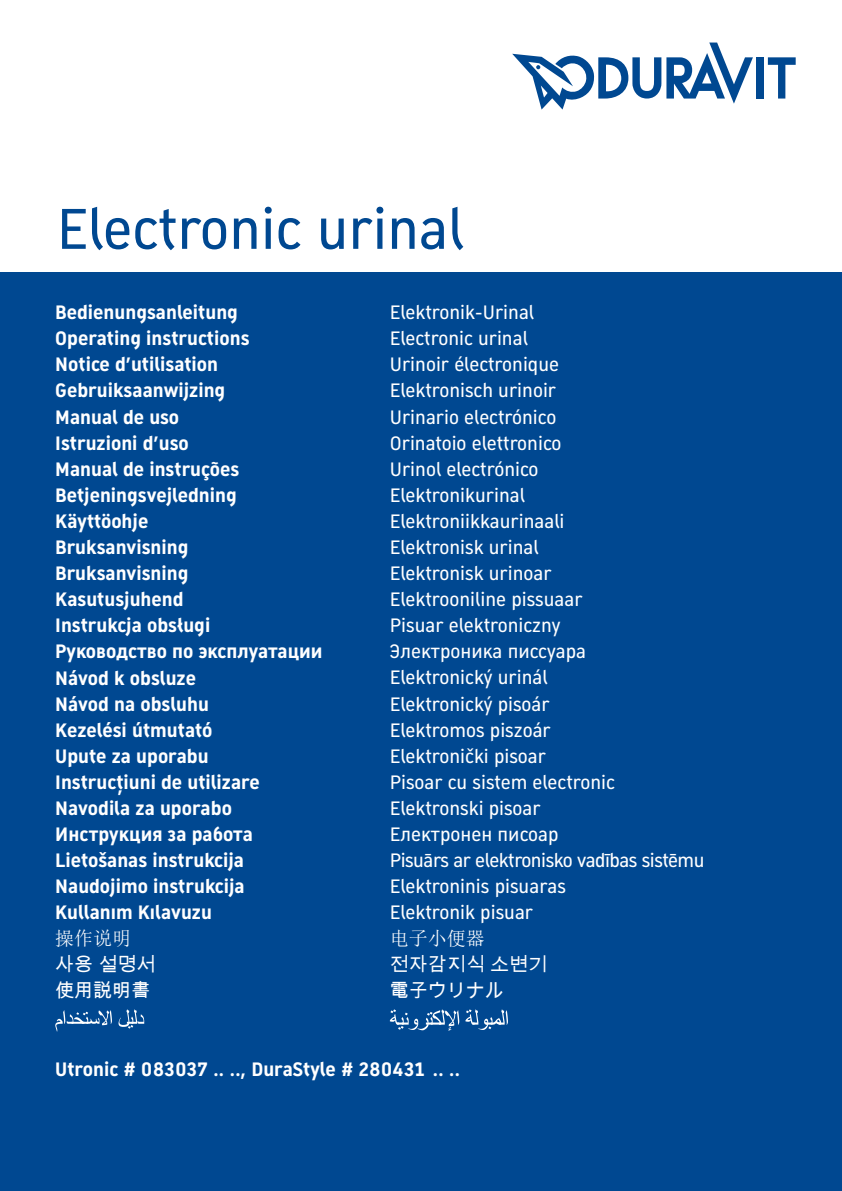
<style>
.page{position:relative;width:842px;height:1191px;background:#fff}
.page>*{position:absolute;margin:0;border:0;box-sizing:border-box;transform-origin:0 0}
.t1{font:56px "Dura Sans 2014 c";color:#004891}
.t2{font:700 19px "Dura Sans 2014 c";color:#fff}
.t3{font:19px "Dura Sans 2014 c";color:#fff}
.t4{font:19px "Dura Sans 2014 c";letter-spacing:-.025em;color:#fff}
.t5{font:19px "Arial Unicode MS";color:#fff}
.t6{font:19px "Sim Sun";color:#fff}
</style>
<div class="page">
<div style="left:756px;top:57px;width:8px;height:42px;background:#004891"></div>
<svg style="left:768px;top:57px;width:28px;height:42px"></svg>
<svg style="left:512px;top:43px;width:241px;height:67px"></svg>
<div style="left:0;top:272px;width:842px;height:919px;background:#004891"></div>
<svg style="left:119px;top:1009px;width:25px;height:19px"></svg>
<svg style="left:55px;top:1010px;width:57px;height:22px"></svg>
<svg style="left:465px;top:1009px;width:43px;height:21px"></svg>
<svg style="left:390px;top:1009px;width:69px;height:21px"></svg>
<h1 class="t1" style="left:57px;top:191px;width:409px">Electronic urinal</h1>
<p class="t2" style="left:55px;top:299px;width:184px">Bedienungsanleitung</p>
<p class="t3" style="left:390px;top:300px;width:146px">Elektronik-Urinal</p>
<p class="t2" style="left:55px;top:325px;width:196px">Operating instructions</p>
<p class="t3" style="left:390px;top:326px;width:140px">Electronic urinal</p>
<p class="t2" style="left:55px;top:351px;width:164px">Notice d’utilisation</p>
<p class="t3" style="left:390px;top:352px;width:171px">Urinoir électronique</p>
<p class="t2" style="left:55px;top:377px;width:172px">Gebruiksaanwijzing</p>
<p class="t3" style="left:390px;top:378px;width:168px">Elektronisch urinoir</p>
<p class="t2" style="left:55px;top:403px;width:125px">Manual de uso</p>
<p class="t3" style="left:390px;top:404px;width:168px">Urinario electrónico</p>
<p class="t2" style="left:55px;top:429px;width:135px">Istruzioni d’uso</p>
<p class="t3" style="left:390px;top:430px;width:173px">Orinatoio elettronico</p>
<p class="t2" style="left:55px;top:456px;width:185px">Manual de instruções</p>
<p class="t3" style="left:390px;top:456px;width:150px">Urinol electrónico</p>
<p class="t2" style="left:55px;top:482px;width:183px">Betjeningsvejledning</p>
<p class="t3" style="left:390px;top:482px;width:137px">Elektronikurinal</p>
<p class="t2" style="left:55px;top:508px;width:95px">Käyttöohje</p>
<p class="t3" style="left:390px;top:508px;width:176px">Elektroniikkaurinaali</p>
<p class="t2" style="left:55px;top:534px;width:135px">Bruksanvisning</p>
<p class="t3" style="left:390px;top:534px;width:150px">Elektronisk urinal</p>
<p class="t2" style="left:55px;top:560px;width:135px">Bruksanvisning</p>
<p class="t3" style="left:390px;top:560px;width:163px">Elektronisk urinoar</p>
<p class="t2" style="left:55px;top:586px;width:130px">Kasutusjuhend</p>
<p class="t3" style="left:390px;top:586px;width:194px">Elektrooniline pissuaar</p>
<p class="t2" style="left:55px;top:612px;width:157px">Instrukcja obsługi</p>
<p class="t3" style="left:390px;top:613px;width:172px">Pisuar elektroniczny</p>
<p class="t2" style="left:55px;top:638px;width:269px">Руководство по эксплуатации</p>
<p class="t3" style="left:390px;top:639px;width:198px">Электроника писсуара</p>
<p class="t2" style="left:55px;top:664px;width:142px">Návod k obsluze</p>
<p class="t3" style="left:390px;top:665px;width:159px">Elektronický urinál</p>
<p class="t2" style="left:55px;top:690px;width:155px">Návod na obsluhu</p>
<p class="t3" style="left:390px;top:691px;width:161px">Elektronický pisoár</p>
<p class="t2" style="left:55px;top:716px;width:159px">Kezelési útmutató</p>
<p class="t3" style="left:390px;top:717px;width:162px">Elektromos piszoár</p>
<p class="t2" style="left:55px;top:743px;width:155px">Upute za uporabu</p>
<p class="t3" style="left:390px;top:743px;width:158px">Elektronički pisoar</p>
<p class="t2" style="left:55px;top:769px;width:206px">Instrucţiuni de utilizare</p>
<p class="t3" style="left:390px;top:769px;width:227px">Pisoar cu sistem electronic</p>
<p class="t2" style="left:55px;top:795px;width:178px">Navodila za uporabo</p>
<p class="t3" style="left:390px;top:795px;width:152px">Elektronski pisoar</p>
<p class="t2" style="left:55px;top:821px;width:199px">Инструкция за работа</p>
<p class="t3" style="left:390px;top:821px;width:170px">Електронен писоар</p>
<p class="t2" style="left:55px;top:847px;width:190px">Lietošanas instrukcija</p>
<p class="t4" style="left:390px;top:847px;width:316px">Pisuārs ar elektronisko vadības sistēmu</p>
<p class="t2" style="left:55px;top:873px;width:191px">Naudojimo instrukcija</p>
<p class="t3" style="left:390px;top:873px;width:178px">Elektroninis pisuaras</p>
<p class="t2" style="left:55px;top:899px;width:158px">Kullanım Kılavuzu</p>
<p class="t3" style="left:390px;top:900px;width:145px">Elektronik pisuar</p>
<p class="t6" style="left:55px;top:928px;width:78px">操作说明</p>
<p class="t6" style="left:390px;top:928px;width:96px">电子小便器</p>
<p class="t5" style="left:55px;top:950px;width:102px">사용 설명서</p>
<p class="t5" style="left:390px;top:950px;width:159px">전자감지식 소변기</p>
<p class="t5" style="left:55px;top:976px;width:97px">使用説明書</p>
<p class="t5" style="left:390px;top:976px;width:115px">電子ウリナル</p>
<p class="t2" style="left:55px;top:1055px;width:406px">Utronic # 083037 .. .., DuraStyle # 280431 .. ..</p>
</div>
